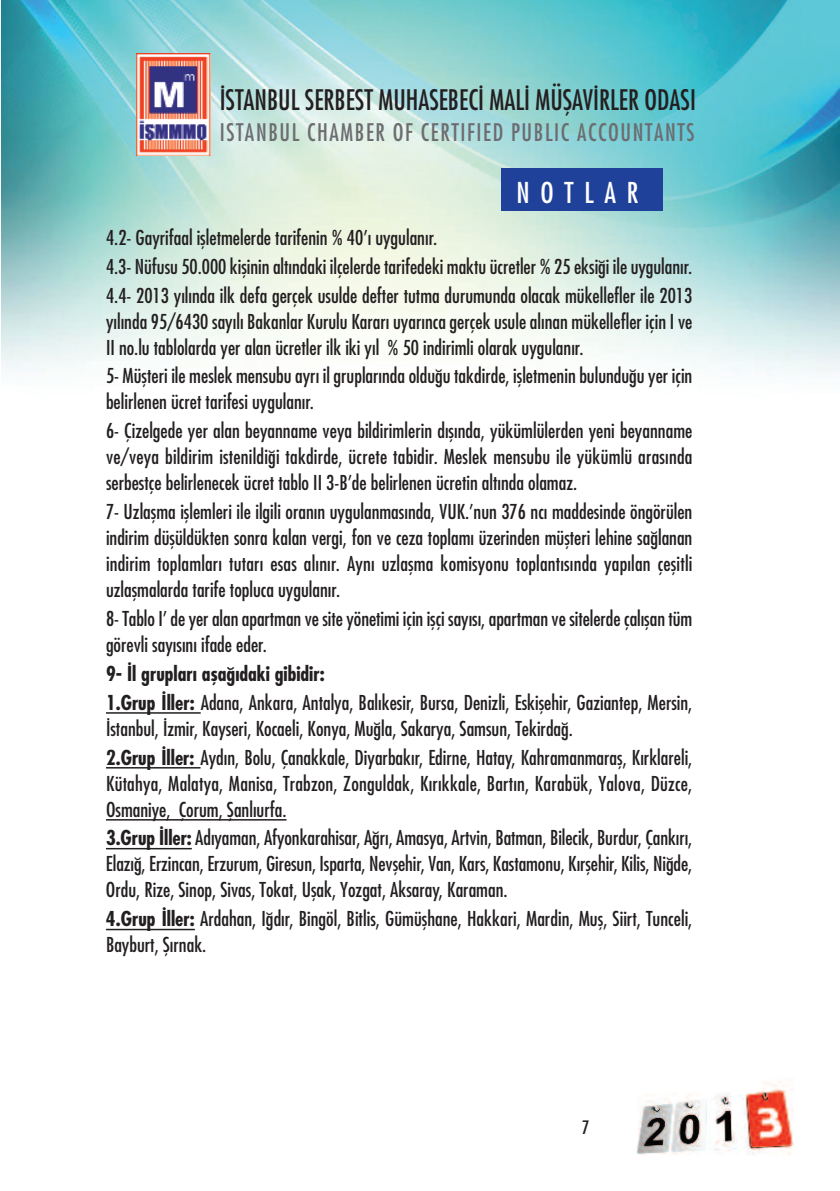
<style>
.page{position:relative;width:840px;height:1191px;background:#fff}
.page>*{position:absolute;margin:0;border:0;box-sizing:border-box;transform-origin:0 0}
.t1{font:28px "Futura Cond Nr Tr";letter-spacing:.385em;color:#fff}
.t2{font:27.6px "Futura Cond Nr Tr";color:#231f20;scale:.96 1}
.t3{font:23.6px "Futura Cond Nr Tr";letter-spacing:.07em;color:#6c6d70;scale:.96 1}
.t4{font:20px/26px "Futura Cond Nr Tr";color:#231f20}
.t5{font:20px "Futura Cond Bold Tr";color:#231f20}
.t6{font:18px "Futura Cond Nr Tr";color:#231f20}
.s1{font-family:"Futura Cond Bold Tr"}
</style>
<div class="page">
<img style="left:1px;top:0;width:837px;height:377px">
<img style="left:136px;top:53px;width:74px;height:102px">
<img style="left:636px;top:1081px;width:158px;height:74px">
<div style="left:501px;top:169px;width:161px;height:42px;background:#20419a"></div>
<hr style="left:106px;top:712px;width:94px;height:1px;background:#231f20">
<hr style="left:106px;top:767px;width:94px;height:1px;background:#231f20">
<hr style="left:106px;top:819px;width:180px;height:1px;background:#231f20">
<hr style="left:106px;top:848px;width:86px;height:1px;background:#231f20">
<hr style="left:106px;top:928px;width:89px;height:2px;background:#231f20">
<h2 class="t2" style="left:219px;top:90px;width:497px">İSTANBUL SERBEST MUHASEBECİ MALİ MÜŞAVİRLER ODASI</h2>
<p class="t3" style="left:219px;top:124px;width:496px">ISTANBUL CHAMBER OF CERTIFIED PUBLIC ACCOUNTANTS</p>
<h1 class="t1" style="left:516px;top:182px;width:123px">NOTLAR</h1>
<p class="t4" style="left:106px;top:225px;width:587px;line-height:28.8px">4.2- Gayrifaal işletmelerde tarifenin % 40’ı uygulanır.<br>4.3- Nüfusu 50.000 kişinin altındaki ilçelerde tarifedeki maktu ücretler % 25 eksiği ile uygulanır.<br>4.4- 2013 yılında ilk defa gerçek usulde defter tutma durumunda olacak mükellefler ile 2013</p>
<p class="t4" style="left:106px;top:310px;width:587px">yılında 95/6430 sayılı Bakanlar Kurulu Kararı uyarınca gerçek usule alınan mükellefler için I ve<br>II no.lu tablolarda yer alan ücretler ilk iki yıl % 50 indirimli olarak uygulanır.</p>
<p class="t4" style="left:106px;top:365px;width:587px">5- Müşteri ile meslek mensubu ayrı il gruplarında olduğu takdirde, işletmenin bulunduğu yer için belirlenen ücret tarifesi uygulanır.</p>
<p class="t4" style="left:106px;top:420px;width:587px;text-align:justify">6- Çizelgede yer alan beyanname veya bildirimlerin dışında, yükümlülerden yeni beyanname ve/veya bildirim istenildiği takdirde, ücrete tabidir. Meslek mensubu ile yükümlü arasında serbestçe belirlenecek ücret tablo II 3-B’de belirlenen ücretin altında olamaz.</p>
<p class="t4" style="left:106px;top:501px;width:587px;text-align:justify">7- Uzlaşma işlemleri ile ilgili oranın uygulanmasında, VUK.’nun 376 ncı maddesinde öngörülen indirim düşüldükten sonra kalan vergi, fon ve ceza toplamı üzerinden müşteri lehine sağlanan indirim toplamları tutarı esas alınır. Aynı uzlaşma komisyonu toplantısında yapılan çeşitli uzlaşmalarda tarife topluca uygulanır.</p>
<p class="t4" style="left:106px;top:607px;width:587px">8- Tablo I’ de yer alan apartman ve site yönetimi için işçi sayısı, apartman ve sitelerde çalışan tüm görevli sayısını ifade eder.</p>
<p class="t5" style="left:106px;top:666px;width:220px">9- İl grupları aşağıdaki gibidir:</p>
<p class="t4" style="left:106px;top:691px;width:587px"><span class="s1">1.Grup İller:</span> Adana, Ankara, Antalya, Balıkesir, Bursa, Denizli, Eskişehir, Gaziantep, Mersin,<br>İstanbul, İzmir, Kayseri, Kocaeli, Konya, Muğla, Sakarya, Samsun, Tekirdağ.</p>
<p class="t4" style="left:106px;top:746px;width:587px;text-align:justify"><span class="s1">2.Grup İller:</span> Aydın, Bolu, Çanakkale, Diyarbakır, Edirne, Hatay, Kahramanmaraş, Kırklareli, Kütahya, Malatya, Manisa, Trabzon, Zonguldak, Kırıkkale, Bartın, Karabük, Yalova, Düzce, Osmaniye, Çorum, Şanlıurfa.</p>
<p class="t4" style="left:106px;top:827px;width:587px;text-align:justify"><span class="s1">3.Grup İller:</span> Adıyaman, Afyonkarahisar, Ağrı, Amasya, Artvin, Batman, Bilecik, Burdur, Çankırı, Elazığ, Erzincan, Erzurum, Giresun, Isparta, Nevşehir, Van, Kars, Kastamonu, Kırşehir, Kilis, Niğde, Ordu, Rize, Sinop, Sivas, Tokat, Uşak, Yozgat, Aksaray, Karaman.</p>
<p class="t4" style="left:106px;top:908px;width:587px"><span class="s1">4.Grup İller:</span> Ardahan, Iğdır, Bingöl, Bitlis, Gümüşhane, Hakkari, Mardin, Muş, Siirt, Tunceli,<br>Bayburt, Şırnak.</p>
<p class="t6" style="left:582px;top:1120px;width:9px">7</p>
</div>
